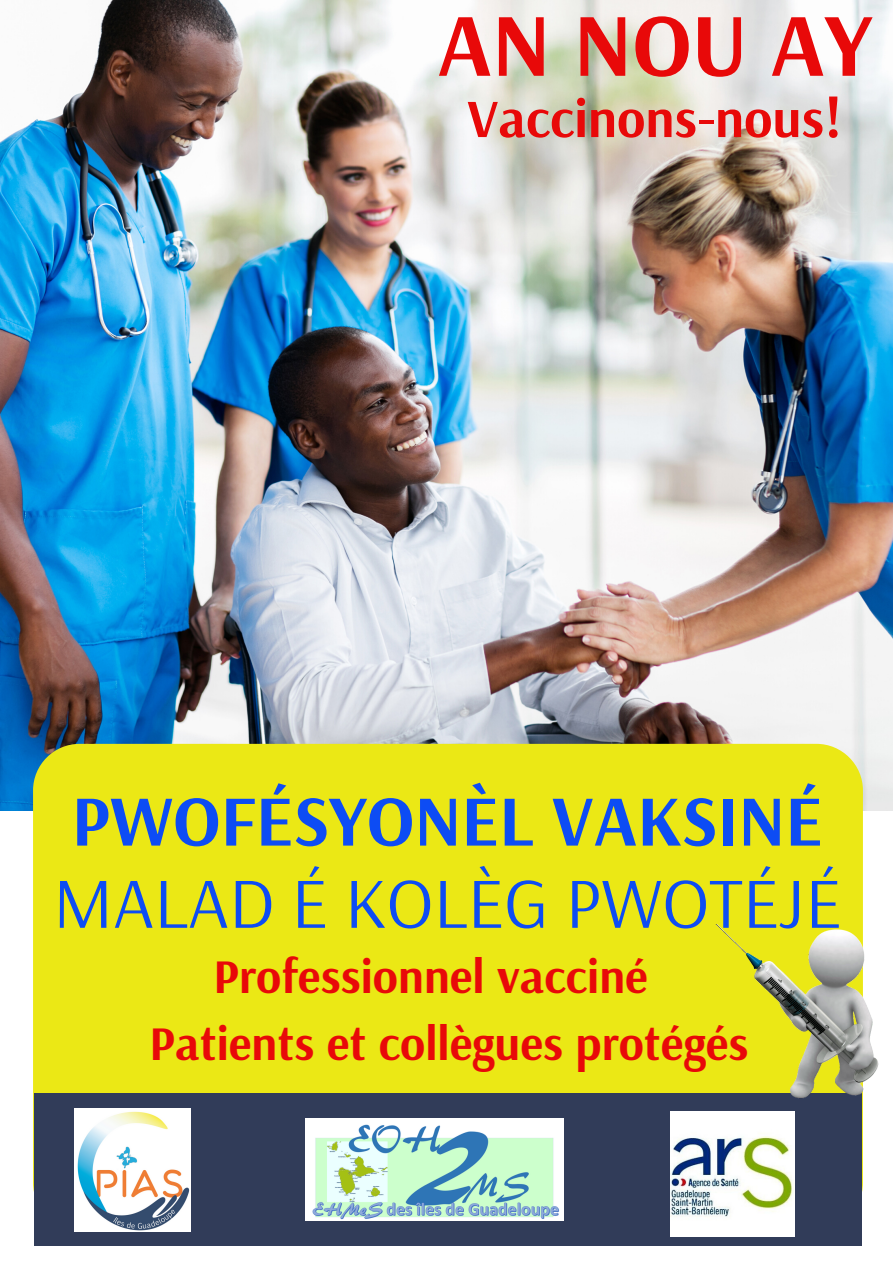
<style>
.page{position:relative;width:893px;height:1263px;background:#fff}
.page>*{position:absolute;margin:0;border:0;box-sizing:border-box;transform-origin:0 0}
.t1{font:700 90.07px "Arsenal";color:#e80909}
.t2{font:700 72px "Arsenal";color:#0d4cf4}
.t3{font:72px "Arsenal";color:#0d4cf4}
.t4{font:700 54px "Arsenal";color:#e80909}
.t5{font:700 48px/67px "Arsenal";color:#e80909}
</style>
<div class="page">
<img style="left:0;top:0;width:893px;height:810px">
<div style="left:33px;top:744px;width:830px;height:485px;background:#ebe815;border-radius:47px"></div>
<div style="left:34px;top:1094px;width:827px;height:152px;background:#313c59"></div>
<img style="left:305px;top:1118px;width:258px;height:102px">
<img style="left:74px;top:1108px;width:116px;height:123px">
<img style="left:670px;top:1112px;width:124px;height:124px">
<img style="left:639px;top:924px;width:240px;height:184px">
<h1 class="t1" style="left:437px;top:-14px;width:436px">AN NOU AY</h1>
<p class="t4" style="left:467px;top:83px;width:376px">Vaccinons-nous!</p>
<h2 class="t2" style="left:72px;top:773px;width:753px">PWOFÉSYONÈL VAKSINÉ</h2>
<h2 class="t3" style="left:53px;top:856px;width:790px">MALAD É KOLÈG PWOTÉJÉ</h2>
<p class="t5" style="left:149px;top:941px;width:600px;text-indent:64px">Professionnel vacciné<br>Patients et collègues protégés</p>
</div>
